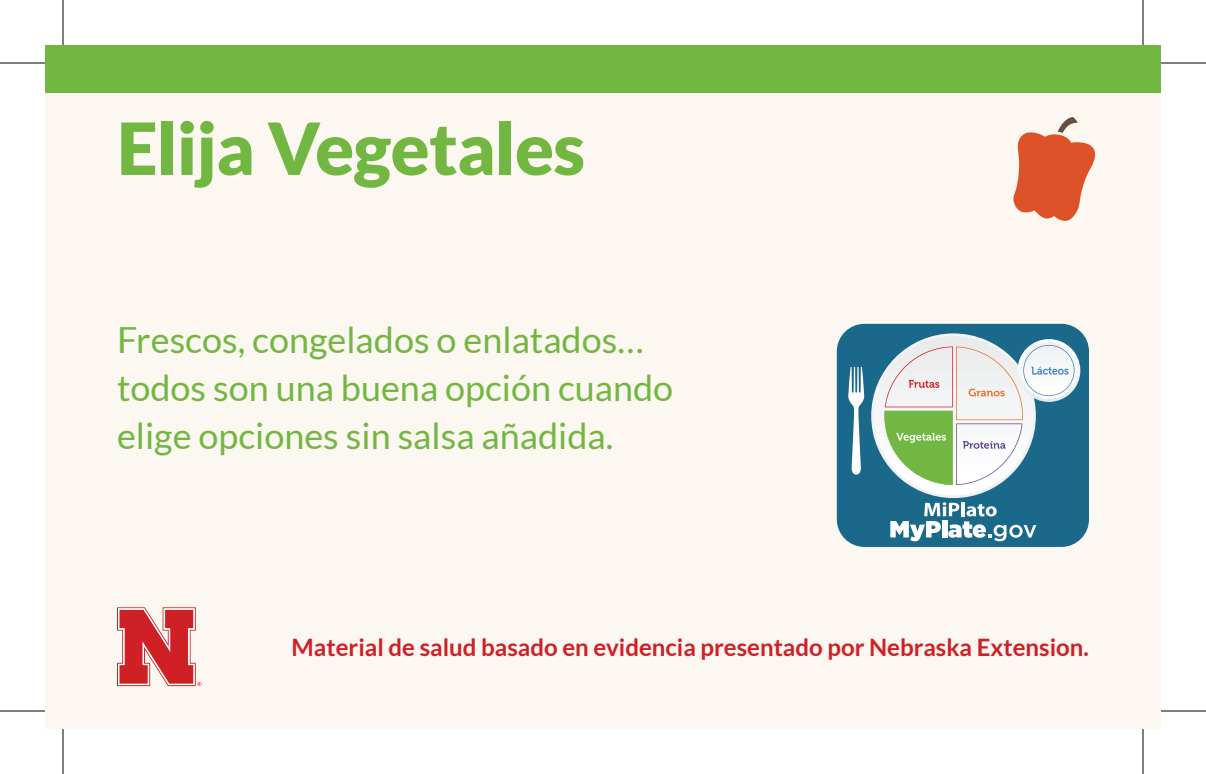
<style>
.page{position:relative;width:1206px;height:774px;background:#fff}
.page>*{position:absolute;margin:0;border:0;box-sizing:border-box;transform-origin:0 0}
.t1{font:900 72px "Lato";letter-spacing:-.01em;color:#73b743}
.t2{font:36px/48px "Lato";color:#73b743}
.t3{font:700 24px "Lato";color:#cf2026}
</style>
<div class="page">
<div style="left:45px;top:63px;width:1116px;height:666px;background:#fcf7f0"></div>
<div style="left:45px;top:45px;width:1116px;height:48px;background:#73b743"></div>
<svg style="left:117px;top:607px;width:84px;height:79px"></svg>
<div style="left:837px;top:324px;width:252px;height:223px;background:#1a698a;border-radius:28px"></div>
<svg style="left:871px;top:333px;width:165px;height:165px"></svg>
<svg style="left:874px;top:336px;width:159px;height:159px"></svg>
<svg style="left:848px;top:367px;width:16px;height:108px"></svg>
<svg style="left:1017px;top:339px;width:63px;height:63px"></svg>
<div style="left:1021px;top:342px;width:56px;height:57px;background:#eef0f1;border-radius:28px"></div>
<svg style="left:890px;top:502px;width:146px;height:39px"></svg>
<svg style="left:884px;top:345px;width:191px;height:140px"></svg>
<svg style="left:1013px;top:117px;width:83px;height:104px"></svg>
<hr style="left:0;top:62px;width:45px;height:2px;background:#000">
<hr style="left:1161px;top:62px;width:45px;height:2px;background:#000">
<hr style="left:0;top:710px;width:45px;height:2px;background:#000">
<hr style="left:1161px;top:710px;width:45px;height:2px;background:#000">
<hr style="left:62px;top:0;width:2px;height:45px;background:#000">
<hr style="left:62px;top:729px;width:2px;height:45px;background:#000">
<hr style="left:1142px;top:0;width:2px;height:45px;background:#000">
<hr style="left:1142px;top:729px;width:2px;height:45px;background:#000">
<p class="t1" style="left:117px;top:106px;width:470px">Elija Vegetales</p>
<p class="t2" style="left:117px;top:316px;width:558px">Frescos, congelados o enlatados… todos son una buena opción cuando elige opciones sin salsa añadida.</p>
<p class="t3" style="left:292px;top:634px;width:799px">Material de salud basado en evidencia presentado por Nebraska Extension.</p>
</div>
